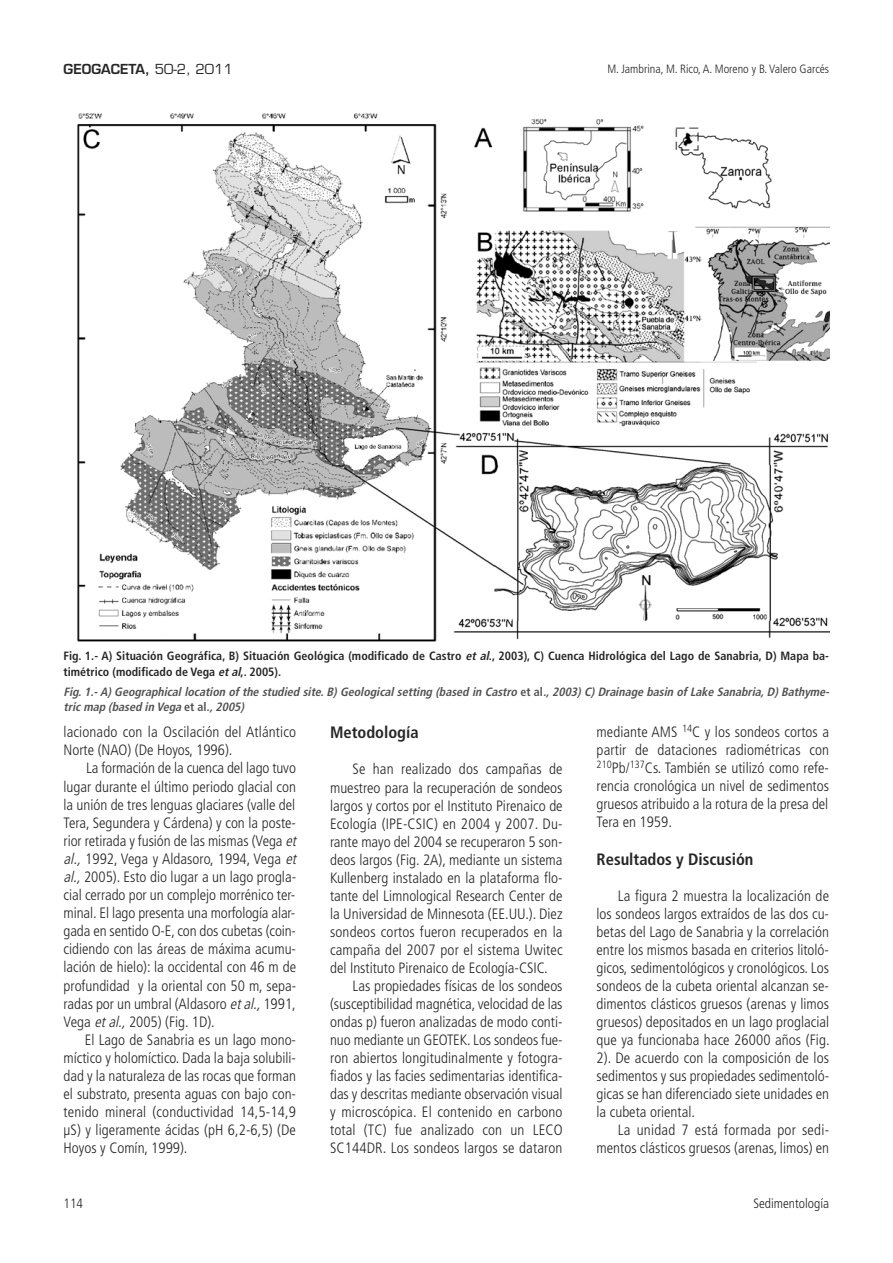
<style>
.page{position:relative;width:893px;height:1263px;background:#fff}
.page>*{position:absolute;margin:0;border:0;box-sizing:border-box;transform-origin:0 0}
.t1{font:700 condensed 16.5px "Frutiger";color:#262626}
.t2{font:300 condensed 15px/18.1px "Frutiger";color:#262626;text-align:justify}
.t3{font:600 13.5px "Eurostile";color:#262626}
.t4{font:300 condensed 13.5px "Frutiger";color:#262626}
.t5{font:700 condensed 12px/16.6px "Frutiger";letter-spacing:.005em;color:#262626}
.t6{font:italic 700 condensed 12px/14.4px "Frutiger";color:#515151}
.t7{font:300 condensed 12px "Frutiger";color:#262626}
.s1{font-weight:400}
.s2{font-style:italic}
.s3{font-style:normal}
</style>
<div class="page">
<img style="left:77px;top:113px;width:752px;height:529px">
<p class="t3" style="left:64px;top:64px;width:171px">GEOGACETA, <span class="s1">50-2, 2011</span></p>
<p class="t7" style="left:607px;top:64px;width:223px">M. Jambrina, M. Rico, A. Moreno y B. Valero Garcés</p>
<p class="t5" style="left:64px;top:648px;width:767px">Fig. 1.- A) Situación Geográfica, B) Situación Geológica (modificado de Castro <span class="s2">et al</span>., 2003), C) Cuenca Hidrológica del Lago de Sanabria, D) Mapa ba&shy;timétrico (modificado de Vega <span class="s2">etal</span>,. 2005).</p>
<p class="t6" style="left:64px;top:686px;width:769px">Fig.1.-A) Geographical location of the studied site.B) Geological setting (based in Castro <span class="s3">e t a l</span> .,2003) C) Drainage basin of Lake Sanabria,D) Bathyme&shy;tric map (based in Vega <span class="s3">e t a l</span> .,2005)</p>
<p class="t2" style="left:64px;top:724px;width:234px">lacionado con la Oscilación del Atlántico<br>Norte (NAO) (De Hoyos, 1996).</p>
<p class="t2" style="left:64px;top:760px;width:237px;text-align:left;text-indent:22px">La formación de la cuenca del lago tuvo lugar durante el último periodo glacial con la unión de tres lenguas glaciares (valle del Tera, Segundera y Cárdena) y con la poste&shy;rior retirada y fusión de las mismas (Vega <span class="s2">et al.,</span>1992, Vega y Aldasoro, 1994, Vega <span class="s2">et al.,</span>2005). Esto dio lugar a un lago progla&shy;cial cerrado por un complejo morrénico ter&shy;minal. El lago presenta una morfología alar&shy;gada en sentido O-E, con dos cubetas (coin&shy;cidiendo con las áreas de máxima acumu&shy;lación de hielo): la occidental con 46 m de profundidad y la oriental con 50 m, sepa&shy;radas por un umbral (Aldasoro <span class="s2">etal.,</span>1991, Vega <span class="s2">etal.,</span>2005) (Fig. 1D).</p>
<p class="t2" style="left:64px;top:1032px;width:234px;text-indent:21px">El Lago de Sanabria es un lago mono&shy;míctico y holomíctico. Dada la baja solubili&shy;dad y la naturaleza de las rocas que forman el substrato, presenta aguas con bajo con&shy;tenido mineral (conductividad 14,5-14,9 µS) y ligeramente ácidas (pH 6,2-6,5) (De Hoyos y Comín, 1999).</p>
<p class="t2" style="left:596px;top:724px;width:234px">mediante AMS <sup>14</sup>C y los sondeos cortos a partir de dataciones radiométricas con <sup>210</sup>Pb/<sup>137</sup>Cs. También se utilizó como refe&shy;rencia cronológica un nivel de sedimentos gruesos atribuido a la rotura de la presa del Tera en 1959.</p>
<p class="t1" style="left:596px;top:853px;width:158px">Resultados y Discusión</p>
<p class="t2" style="left:596px;top:888px;width:234px;text-indent:21px">La figura 2 muestra la localización de los sondeos largos extraídos de las dos cu&shy;betas del Lago de Sanabria y la correlación entre los mismos basada en criterios litoló&shy;gicos, sedimentológicos y cronológicos. Los sondeos de la cubeta oriental alcanzan se&shy;dimentos clásticos gruesos (arenas y limos gruesos) depositados en un lago proglacial que ya funcionaba hace 26000 años (Fig.<br>2). De acuerdo con la composición de los sedimentos y sus propiedades sedimentoló&shy;gicas se han diferenciado siete unidades en la cubeta oriental.</p>
<p class="t2" style="left:596px;top:1122px;width:234px;text-align:right">La unidad 7 está formada por sedi&shy;mentos clásticos gruesos (arenas, limos) en</p>
<p class="t1" style="left:330px;top:726px;width:90px">Metodología</p>
<p class="t2" style="left:353px;top:761px;width:211px">Se han realizado dos campañas de</p>
<p class="t2" style="left:330px;top:779px;width:234px">muestreo para la recuperación de sondeos</p>
<p class="t2" style="left:330px;top:797px;width:234px">largos y cortos por el Instituto Pirenaico de</p>
<p class="t2" style="left:330px;top:816px;width:234px">Ecología (IPE-CSIC) en 2004 y 2007. Du-</p>
<p class="t2" style="left:330px;top:834px;width:234px">rante mayo del 2004 se recuperaron 5 son-</p>
<p class="t2" style="left:330px;top:852px;width:234px">deos largos (Fig. 2A), mediante un sistema</p>
<p class="t2" style="left:330px;top:870px;width:234px">Kullenberg instalado en la plataforma flo-</p>
<p class="t2" style="left:330px;top:888px;width:234px">tante del Limnological Research Center de</p>
<p class="t2" style="left:330px;top:906px;width:234px">la Universidad de Minnesota (EE.UU.). Diez</p>
<p class="t2" style="left:330px;top:924px;width:234px">sondeos cortos fueron recuperados en la</p>
<p class="t2" style="left:330px;top:942px;width:234px">campaña del 2007 por el sistema Uwitec</p>
<p class="t2" style="left:330px;top:960px;width:219px">del Instituto Pirenaico de Ecología-CSIC.</p>
<p class="t2" style="left:353px;top:978px;width:211px">Las propiedades físicas de los sondeos</p>
<p class="t2" style="left:330px;top:996px;width:234px">(susceptibilidad magnética, velocidad de las</p>
<p class="t2" style="left:330px;top:1014px;width:234px">ondas p) fueron analizadas de modo conti-</p>
<p class="t2" style="left:330px;top:1032px;width:234px">nuo mediante un GEOTEK. Los sondeos fue-</p>
<p class="t2" style="left:330px;top:1050px;width:234px">ron abiertos longitudinalmente y fotogra-</p>
<p class="t2" style="left:330px;top:1068px;width:234px">fiados y las facies sedimentarias identifica-</p>
<p class="t2" style="left:330px;top:1086px;width:234px">das y descritas mediante observación visual</p>
<p class="t2" style="left:330px;top:1104px;width:234px">y microscópica. El contenido en carbono</p>
<p class="t2" style="left:330px;top:1122px;width:234px">total (TC) fue analizado con un LECO</p>
<p class="t2" style="left:330px;top:1140px;width:234px">SC144DR. Los sondeos largos se dataron</p>
<p class="t4" style="left:64px;top:1198px;width:21px">114</p>
<p class="t4" style="left:753px;top:1198px;width:77px">Sedimentología</p>
</div>
